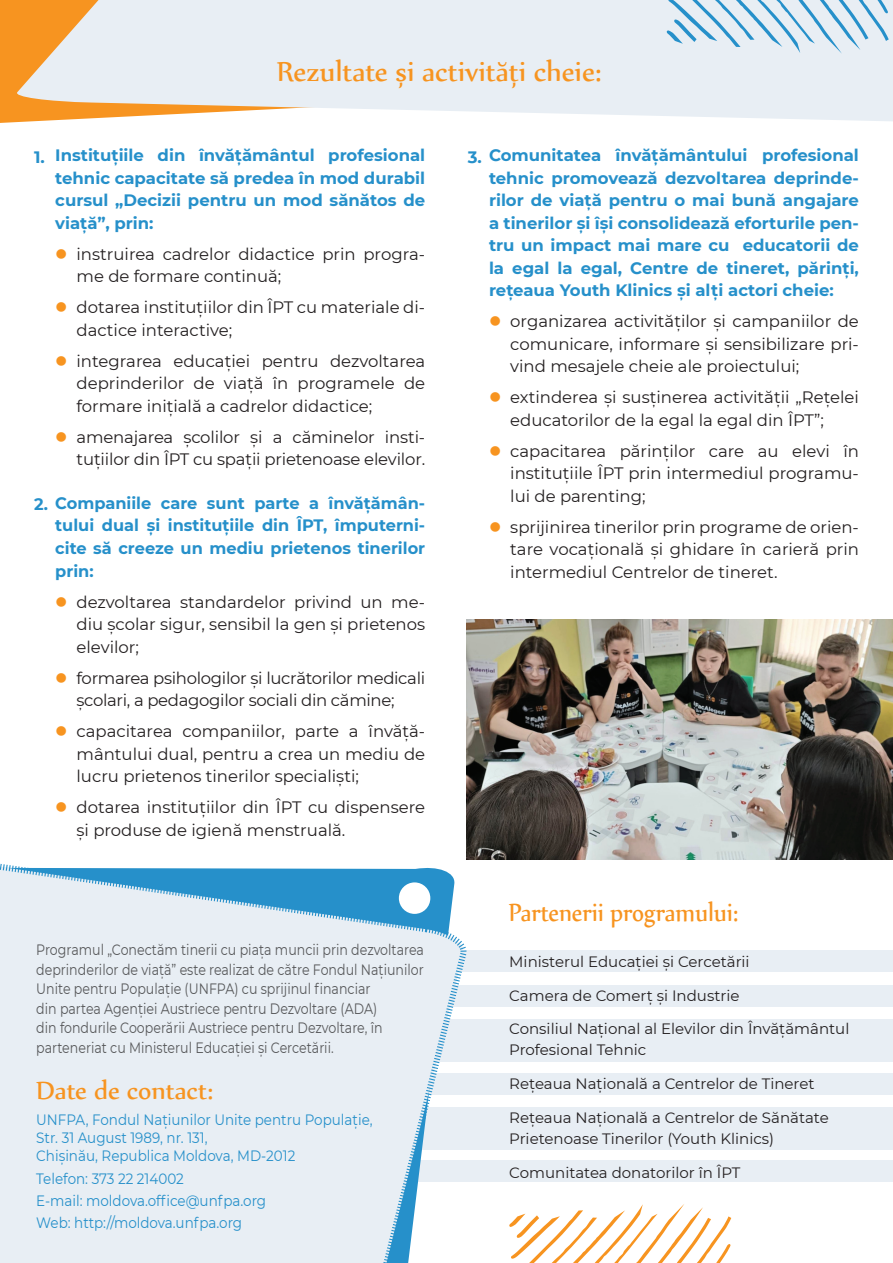
<style>
.page{position:relative;width:893px;height:1263px;background:#fff}
.page>*{position:absolute;margin:0;border:0;box-sizing:border-box;transform-origin:0 0}
.t1{font:33px "Nyala";color:#f79420}
.t2{font:30px "Nyala";color:#f79420;scale:.9 1}
.t3{font:30px "Nyala";color:#f79420}
.t4{font:16.5px/22.5px "Montserrat";color:#231f20;text-align:justify}
.t5{font:700 16.5px/22.5px "Montserrat";color:#2690ca;text-align:justify}
.t6{font:16.5px/22.5px "Montserrat";letter-spacing:-.02em;color:#231f20;text-align:center}
.t7{font:15px/19.5px "Montserrat";color:#57585a;scale:.84 1}
.t8{font:15px/21px "Montserrat";color:#231f20}
.t9{font:15px/18px "Montserrat";color:#2690ca;scale:.9 1}
.s1{color:#f79420}
</style>
<div class="page">
<div style="left:351px;top:1019px;width:542px;height:43px;background:#e8eef4"></div>
<div style="left:351px;top:1108px;width:542px;height:42px;background:#e8eef4"></div>
<div style="left:380px;top:1161px;width:513px;height:21px;background:#e8eef4"></div>
<div style="left:380px;top:1074px;width:513px;height:21px;background:#e8eef4"></div>
<div style="left:380px;top:985px;width:513px;height:21px;background:#e8eef4"></div>
<div style="left:380px;top:951px;width:513px;height:21px;background:#e8eef4"></div>
<svg style="left:0;top:863px;width:468px;height:400px;background:#d7e6f0"></svg>
<div style="left:399px;top:882px;width:31px;height:32px;background:#fff;border-radius:50%"></div>
<svg style="left:13px;top:0;width:880px;height:123px;background:#eae8e4"></svg>
<svg style="left:667px;top:0;width:222px;height:54px;background:#c7deec"></svg>
<svg style="left:509px;top:1204px;width:222px;height:59px"></svg>
<img style="left:466px;top:620px;width:427px;height:240px">
<h1 class="t1" style="left:277px;top:51px;width:326px">Rezultate și activități cheie:</h1>
<p class="t5" style="left:55px;top:143px;width:371px;text-indent:-21px">1. I nstituțiile din învățământul profesional tehnic capacitate să predea în mod durabil cursul „Decizii pentru un mod sănătos de viață”, prin:</p>
<p class="t4" style="left:77px;top:242px;width:350px;text-indent:-21px"><span class="s1">●</span> instruirea cadrelor didactice prin progra&shy;me de formare continuă;</p>
<p class="t4" style="left:77px;top:295px;width:350px;text-indent:-21px"><span class="s1">●</span> dotarea instituțiilor din ÎPT cu materiale di&shy;dactice interactive;</p>
<p class="t4" style="left:77px;top:349px;width:350px;text-indent:-21px"><span class="s1">●</span> integrarea educației pentru dezvoltarea deprinderilor de viață în programele de formare inițială a cadrelor didactice;</p>
<p class="t4" style="left:55px;top:425px;width:371px;text-align:right"><span class="s1">●</span> amenajarea școlilor și a căminelor insti&shy;tuțiilor din ÎPT cu spații prietenoase elevilor.</p>
<p class="t5" style="left:55px;top:491px;width:371px;text-indent:-21px">2. Companiile care sunt parte a învățămân&shy;tului dual și instituțiile din ÎPT, împuterni&shy;cite să creeze un mediu prietenos tinerilor prin:</p>
<p class="t4" style="left:77px;top:590px;width:350px;text-indent:-21px"><span class="s1">●</span> dezvoltarea standardelor privind un me&shy;diu școlar sigur, sensibil la gen și prietenos elevilor;</p>
<p class="t6" style="left:55px;top:666px;width:371px"><span class="s1">●</span> formarea psihologilor și lucrătorilor medicali școlari, a pedagogilor sociali din cămine;</p>
<p class="t4" style="left:77px;top:719px;width:350px;text-indent:-21px"><span class="s1">●</span> capacitarea companiilor, parte a învăță&shy;mântului dual, pentru a crea un mediu de lucru prietenos tinerilor specialiști;</p>
<p class="t4" style="left:77px;top:795px;width:350px;text-indent:-21px"><span class="s1">●</span> dotarea instituțiilor din ÎPT cu dispensere și produse de igienă menstruală.</p>
<p class="t7" style="left:36px;top:940px;width:463px">Programul „Conectăm tinerii cu piața muncii prin dezvoltarea deprinderilor de viață” este realizat de către Fondul Națiunilor Unite pentru Populație (UNFPA) cu sprijinul financiar<br>din partea Agenției Austriece pentru Dezvoltare (ADA)<br>din fondurile Cooperării Austriece pentru Dezvoltare, în parteneriat cu Ministerul Educației și Cercetării.</p>
<h2 class="t3" style="left:36px;top:1072px;width:178px">Date de contact:</h2>
<p class="t9" style="left:36px;top:1110px;width:375px">UNFPA, Fondul Națiunilor Unite pentru Populație,<br>Str. 31 August 1989, nr. 131,<br>Chișinău, Republica Moldova, MD-2012</p>
<p class="t9" style="left:36px;top:1167px;width:257px;line-height:22.2px">Telefon: 373 22 214002<br>E-mail: moldova.office@unfpa.org<br>Web: http://moldova.unfpa.org</p>
<p class="t5" style="left:489px;top:143px;width:371px;text-indent:-21px">3. Comunitatea învățământului profesional tehnic promovează dezvoltarea deprinde&shy;rilor de viață pentru o mai bună angajare a tinerilor și își consolidează eforturile pen&shy;tru un impact mai mare cu educatorii de la egal la egal, Centre de tineret, părinți, rețeaua Youth Klinics și alți actori cheie:</p>
<p class="t4" style="left:510px;top:309px;width:350px;text-indent:-21px"><span class="s1">●</span> organizarea activităților și campaniilor de comunicare, informare și sensibilizare pri&shy;vind mesajele cheie ale proiectului;</p>
<p class="t4" style="left:510px;top:386px;width:350px;text-indent:-21px"><span class="s1">●</span> extinderea și susținerea activității „Rețelei educatorilor de la egal la egal din ÎPT”;</p>
<p class="t4" style="left:510px;top:439px;width:350px;text-indent:-21px"><span class="s1">●</span> capacitarea părinților care au elevi în instituțiile ÎPT prin intermediul programu&shy;lui de parenting;</p>
<p class="t4" style="left:510px;top:515px;width:350px;text-indent:-21px"><span class="s1">●</span> sprijinirea tinerilor prin programe de orien&shy;tare vocațională și ghidare în carieră prin intermediul Centrelor de tineret.</p>
<h2 class="t2" style="left:509px;top:895px;width:256px">Partenerii programului:</h2>
<p class="t8" style="left:509px;top:950px;width:242px">Ministerul Educației și Cercetării</p>
<p class="t8" style="left:509px;top:984px;width:232px">Camera de Comerț și Industrie</p>
<p class="t8" style="left:509px;top:1018px;width:342px">Consiliul Național al Elevilor din Învățământul<br>Profesional Tehnic</p>
<p class="t8" style="left:509px;top:1073px;width:307px">Rețeaua Națională a Centrelor de Tineret</p>
<p class="t8" style="left:509px;top:1106px;width:321px">Rețeaua Națională a Centrelor de Sănătate<br>Prietenoase Tinerilor (Youth Klinics)</p>
<p class="t8" style="left:509px;top:1161px;width:233px">Comunitatea donatorilor în ÎPT</p>
</div>
